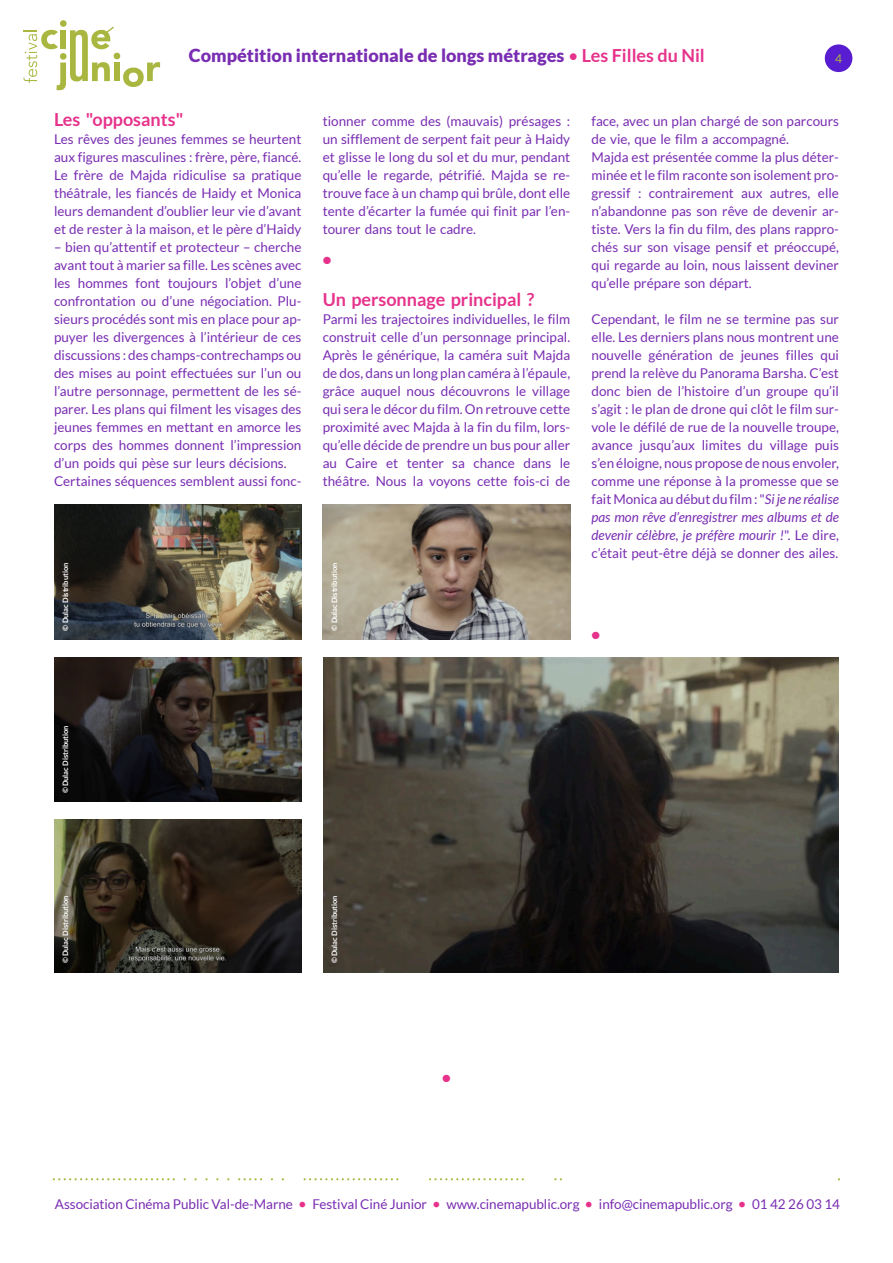
<style>
.page{position:relative;width:893px;height:1263px;background:#fff}
.page>*{position:absolute;margin:0;border:0;box-sizing:border-box;transform-origin:0 0}
.t1{font:900 18px "Lato";color:#792db2}
.t2{font:700 18px "Lato";color:#e6328b}
.t3{font:15px "Lato";color:#e6328b}
.t4{font:900 15px "Lato";color:#e6328b}
.t5{font:13.5px "Lato";color:#792db2}
.t6{font:italic 13.5px "Lato";color:#792db2}
.t7{font:12px "Lato";color:#a9b740}
.t8{font:700 7.5px "Lato";letter-spacing:-.01em;color:#fff}
.s1{font-weight:400;color:#e6328b}
.s2{font-weight:700;color:#e6328b}
.s3{font-style:italic}
.s4{font-style:normal}
</style>
<div class="page">
<svg style="left:23px;top:20px;width:137px;height:70px"></svg>
<div style="left:825px;top:44px;width:27px;height:28px;background:#581dd1;border-radius:50%"></div>
<img style="left:54px;top:504px;width:247px;height:135px">
<img style="left:323px;top:658px;width:516px;height:314px">
<img style="left:323px;top:504px;width:247px;height:135px">
<img style="left:54px;top:658px;width:247px;height:144px">
<img style="left:54px;top:819px;width:247px;height:153px">
<svg style="left:52px;top:1178px;width:787px;height:2px"></svg>
<p class="t1" style="left:189px;top:47px;width:517px">Compétition internationale de longs métrages <span class="s1">•</span> <span class="s2">Les Filles du Nil</span></p>
<p class="t7" style="left:835px;top:53px;width:8px">4</p>
<p class="t2" style="left:54px;top:112px;width:131px">Les "opposants"</p>
<p class="t5" style="left:54px;top:133px;width:249px">Les rêves des jeunes femmes se heurtent</p>
<p class="t5" style="left:54px;top:151px;width:249px">aux figures masculines : frère, père, fiancé.</p>
<p class="t5" style="left:54px;top:169px;width:249px">Le frère de Majda ridiculise sa pratique</p>
<p class="t5" style="left:54px;top:187px;width:249px">théâtrale, les fiancés de Haidy et Monica</p>
<p class="t5" style="left:54px;top:205px;width:249px">leurs demandent d’oublier leur vie d’avant</p>
<p class="t5" style="left:54px;top:223px;width:249px">et de rester à la maison, et le père d’Haidy</p>
<p class="t5" style="left:54px;top:241px;width:249px">– bien qu’attentif et protecteur – cherche</p>
<p class="t5" style="left:54px;top:259px;width:249px">avant tout à marier sa fille. Les scènes avec</p>
<p class="t5" style="left:54px;top:277px;width:249px">les hommes font toujours l’objet d’une</p>
<p class="t5" style="left:54px;top:295px;width:249px">confrontation ou d’une négociation. Plu-</p>
<p class="t5" style="left:54px;top:313px;width:249px">sieurs procédés sont mis en place pour ap-</p>
<p class="t5" style="left:54px;top:331px;width:249px">puyer les divergences à l’intérieur de ces</p>
<p class="t5" style="left:54px;top:349px;width:249px">discussions : des champs-contrechamps ou</p>
<p class="t5" style="left:54px;top:367px;width:249px">des mises au point effectuées sur l’un ou</p>
<p class="t5" style="left:54px;top:385px;width:249px">l’autre personnage, permettent de les sé-</p>
<p class="t5" style="left:54px;top:403px;width:249px">parer. Les plans qui filment les visages des</p>
<p class="t5" style="left:54px;top:421px;width:249px">jeunes femmes en mettant en amorce les</p>
<p class="t5" style="left:54px;top:439px;width:249px">corps des hommes donnent l’impression</p>
<p class="t5" style="left:54px;top:457px;width:234px">d’un poids qui pèse sur leurs décisions.</p>
<p class="t5" style="left:54px;top:475px;width:249px">Certaines séquences semblent aussi fonc-</p>
<p class="t5" style="left:323px;top:115px;width:249px">tionner comme des (mauvais) présages :</p>
<p class="t5" style="left:323px;top:133px;width:249px">un sifflement de serpent fait peur à Haidy</p>
<p class="t5" style="left:323px;top:151px;width:249px">et glisse le long du sol et du mur, pendant</p>
<p class="t5" style="left:323px;top:169px;width:249px">qu’elle le regarde, pétrifié. Majda se re-</p>
<p class="t5" style="left:323px;top:187px;width:249px">trouve face à un champ qui brûle, dont elle</p>
<p class="t5" style="left:323px;top:205px;width:249px">tente d’écarter la fumée qui finit par l’en-</p>
<p class="t5" style="left:323px;top:223px;width:155px">tourer dans tout le cadre.</p>
<p class="t4" style="left:323px;top:253px;width:10px">•</p>
<p class="t2" style="left:323px;top:292px;width:213px">Un personnage principal ?</p>
<p class="t5" style="left:323px;top:313px;width:249px">Parmi les trajectoires individuelles, le film</p>
<p class="t5" style="left:323px;top:331px;width:249px">construit celle d’un personnage principal.</p>
<p class="t5" style="left:323px;top:349px;width:249px">Après le générique, la caméra suit Majda</p>
<p class="t5" style="left:323px;top:367px;width:249px">de dos, dans un long plan caméra à l’épaule,</p>
<p class="t5" style="left:323px;top:385px;width:249px">grâce auquel nous découvrons le village</p>
<p class="t5" style="left:323px;top:403px;width:249px">qui sera le décor du film. On retrouve cette</p>
<p class="t5" style="left:323px;top:421px;width:249px">proximité avec Majda à la fin du film, lors-</p>
<p class="t5" style="left:323px;top:439px;width:249px">qu’elle décide de prendre un bus pour aller</p>
<p class="t5" style="left:323px;top:457px;width:249px">au Caire et tenter sa chance dans le</p>
<p class="t5" style="left:323px;top:475px;width:249px">théâtre. Nous la voyons cette fois-ci de</p>
<p class="t8" style="left:62px;top:631px;width:69px;rotate:-90deg">© Dulac Distribution</p>
<p class="t8" style="left:331px;top:631px;width:69px;rotate:-90deg">© Dulac Distribution</p>
<p class="t5" style="left:591px;top:115px;width:249px">face, avec un plan chargé de son parcours</p>
<p class="t5" style="left:591px;top:133px;width:199px">de vie, que le film a accompagné.</p>
<p class="t5" style="left:591px;top:151px;width:249px">Majda est présentée comme la plus déter-</p>
<p class="t5" style="left:591px;top:169px;width:249px">minée et le film raconte son isolement pro-</p>
<p class="t5" style="left:591px;top:187px;width:249px">gressif : contrairement aux autres, elle</p>
<p class="t5" style="left:591px;top:205px;width:249px">n’abandonne pas son rêve de devenir ar-</p>
<p class="t5" style="left:591px;top:223px;width:249px">tiste. Vers la fin du film, des plans rappro-</p>
<p class="t5" style="left:591px;top:241px;width:249px">chés sur son visage pensif et préoccupé,</p>
<p class="t5" style="left:591px;top:259px;width:249px">qui regarde au loin, nous laissent deviner</p>
<p class="t5" style="left:591px;top:277px;width:162px">qu’elle prépare son départ.</p>
<p class="t5" style="left:591px;top:313px;width:249px">Cependant, le film ne se termine pas sur</p>
<p class="t5" style="left:591px;top:331px;width:249px">elle. Les derniers plans nous montrent une</p>
<p class="t5" style="left:591px;top:349px;width:249px">nouvelle génération de jeunes filles qui</p>
<p class="t5" style="left:591px;top:367px;width:249px">prend la relève du Panorama Barsha. C’est</p>
<p class="t5" style="left:591px;top:385px;width:249px">donc bien de l’histoire d’un groupe qu’il</p>
<p class="t5" style="left:591px;top:403px;width:249px">s’agit : le plan de drone qui clôt le film sur-</p>
<p class="t5" style="left:591px;top:421px;width:249px">vole le défilé de rue de la nouvelle troupe,</p>
<p class="t5" style="left:591px;top:439px;width:249px">avance jusqu’aux limites du village puis</p>
<p class="t5" style="left:591px;top:457px;width:249px">s’en éloigne, nous propose de nous envoler,</p>
<p class="t5" style="left:591px;top:475px;width:249px">comme une réponse à la promesse que se</p>
<p class="t5" style="left:591px;top:493px;width:249px">fait Monica au début du film : "<span class="s3">Si je ne réalise</span></p>
<p class="t6" style="left:591px;top:511px;width:249px">pas mon rêve d’enregistrer mes albums et de</p>
<p class="t6" style="left:591px;top:529px;width:249px">devenir célèbre, je préfère mourir !<span class="s4">". Le dire,</span></p>
<p class="t5" style="left:591px;top:547px;width:248px">c’était peut-être déjà se donner des ailes.</p>
<p class="t4" style="left:591px;top:628px;width:10px">•</p>
<p class="t8" style="left:62px;top:793px;width:69px;rotate:-90deg">© Dulac Distribution</p>
<p class="t8" style="left:62px;top:963px;width:69px;rotate:-90deg">© Dulac Distribution</p>
<p class="t8" style="left:331px;top:963px;width:69px;rotate:-90deg">© Dulac Distribution</p>
<p class="t4" style="left:442px;top:1071px;width:10px">•</p>
<p class="t5" style="left:55px;top:1198px;width:240px">Association Cinéma Public Val-de-Marne</p>
<p class="t3" style="left:298px;top:1197px;width:10px">•</p>
<p class="t5" style="left:312px;top:1198px;width:116px">Festival Ciné Junior</p>
<p class="t3" style="left:432px;top:1197px;width:10px">•</p>
<p class="t5" style="left:446px;top:1198px;width:135px">www.cinemapublic.org</p>
<p class="t3" style="left:585px;top:1197px;width:10px">•</p>
<p class="t5" style="left:599px;top:1198px;width:135px">info@cinemapublic.org</p>
<p class="t3" style="left:738px;top:1197px;width:10px">•</p>
<p class="t5" style="left:752px;top:1198px;width:90px">01 42 26 03 14</p>
</div>
